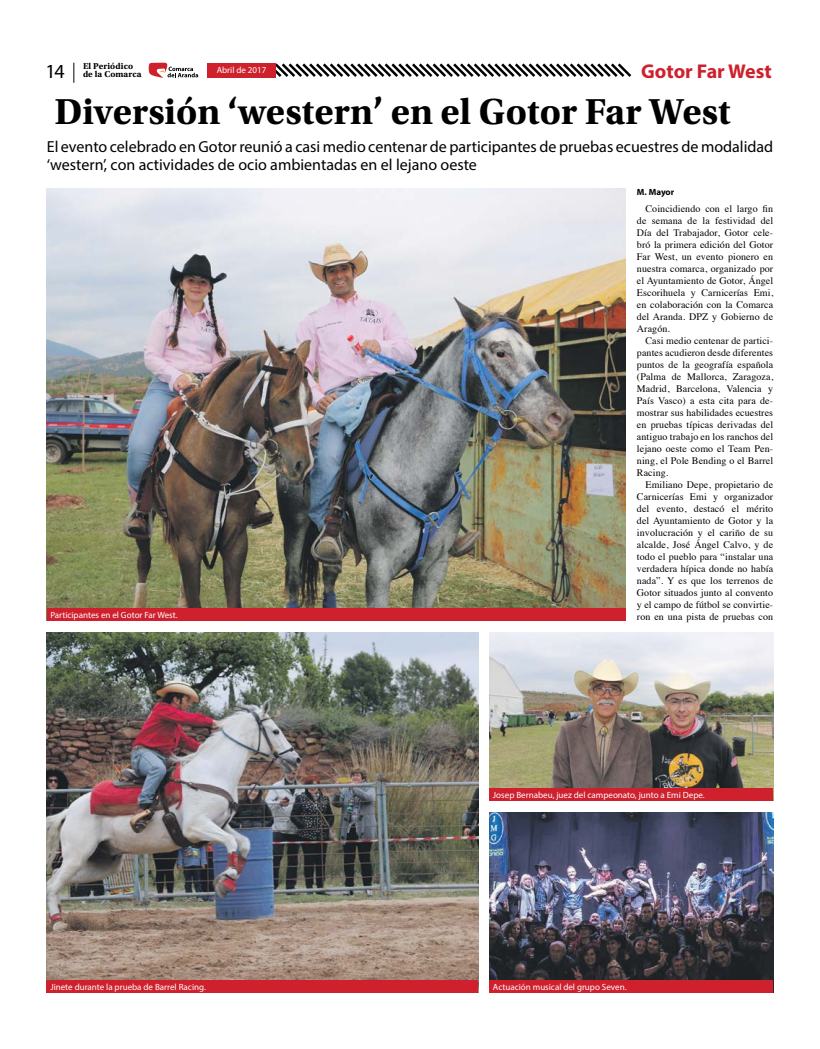
<style>
.page{position:relative;width:820px;height:1049px;background:#fff}
.page>*{position:absolute;margin:0;border:0;box-sizing:border-box;transform-origin:0 0}
.t1{font:700 38px "Utopia Std";color:#000}
.t2{font:700 20px "Myriad Pro";color:#cf202d}
.t3{font:20px "Myriad Pro";color:#000}
.t4{font:16px/18px "Myriad Pro";color:#000}
.t5{font:10px/12px "Times";letter-spacing:.01em;color:#000;text-align:justify}
.t6{font:9px "Myriad Pro";color:#fff}
.t7{font:700 9px "Utopia Std";letter-spacing:.01em;color:#000}
.t8{font:700 9px "Myriad Pro";letter-spacing:-.005em;color:#000}
</style>
<div class="page">
<svg style="left:148px;top:63px;width:50px;height:15px"></svg>
<svg style="left:276px;top:63px;width:356px;height:14px"></svg>
<img style="left:47px;top:632px;width:431px;height:348px">
<img style="left:489px;top:632px;width:283px;height:156px">
<img style="left:47px;top:188px;width:578px;height:420px">
<div style="left:207px;top:63px;width:69px;height:15px;background:#cf202d"></div>
<svg style="left:73px;top:63px;width:1px;height:20px"></svg>
<div style="left:47px;top:608px;width:578px;height:12px;background:#cf202d"></div>
<img style="left:489px;top:812px;width:283px;height:168px">
<div style="left:47px;top:980px;width:431px;height:12px;background:#cf202d"></div>
<div style="left:489px;top:788px;width:283px;height:12px;background:#cf202d"></div>
<div style="left:489px;top:980px;width:283px;height:12px;background:#cf202d"></div>
<p class="t7" style="left:83px;top:61px;width:52px">El Periódico</p>
<h2 class="t3" style="left:45px;top:59px;width:21px">14</h2>
<p class="t7" style="left:83px;top:69px;width:60px">de la Comarca</p>
<p class="t6" style="left:216px;top:65px;width:51px">Abril de 2017</p>
<h2 class="t2" style="left:641px;top:58px;width:132px">Gotor Far West</h2>
<h1 class="t1" style="left:54px;top:90px;width:677px">Diversión ‘western’ en el Gotor Far West</h1>
<h3 class="t4" style="left:47px;top:137px;width:727px">El evento celebrado en Gotor reunió a casi medio centenar de participantes de pruebas ecuestres de modalidad ‘western’, con actividades de ocio ambientadas en el lejano oeste</h3>
<p class="t6" style="left:50px;top:609px;width:129px">Participantes en el Gotor Far West.</p>
<p class="t6" style="left:50px;top:981px;width:157px">Jinete durante la prueba de Barrel Racing.</p>
<p class="t8" style="left:636px;top:186px;width:39px">M. Mayor</p>
<p class="t5" style="left:636px;top:202px;width:138px;text-indent:8px">Coincidiendo con el largo fin de semana de la festividad del Día del Trabajador, Gotor cele&shy;bró la primera edición del Gotor Far West, un evento pionero en nuestra comarca, organizado por el Ayuntamiento de Gotor, Ángel Escorihuela y Carnicerías Emi, en colaboración con la Comarca del Aranda. DPZ y Gobierno de Aragón.</p>
<p class="t5" style="left:636px;top:334px;width:138px;text-indent:8px">Casi medio centenar de partici&shy;pantes acudieron desde diferentes puntos de la geografía española (Palma de Mallorca, Zaragoza, Madrid, Barcelona, Valencia y País Vasco) a esta cita para de&shy;mostrar sus habilidades ecuestres en pruebas típicas derivadas del antiguo trabajo en los ranchos del lejano oeste como el Team Pen&shy;ning, el Pole Bending o el Barrel Racing.</p>
<p class="t5" style="left:636px;top:478px;width:138px;text-indent:8px">Emiliano Depe, propietario de Carnicerías Emi y organizador del evento, destacó el mérito del Ayuntamiento de Gotor y la involucración y el cariño de su alcalde, José Ángel Calvo, y de todo el pueblo para “instalar una verdadera hípica donde no había nada”. Y es que los terrenos de Gotor situados junto al convento y el campo de fútbol se convirtie&shy;ron en una pista de pruebas con</p>
<p class="t6" style="left:493px;top:789px;width:213px">Josep Bernabeu, juez del campeonato, junto a Emi Depe.</p>
<p class="t6" style="left:493px;top:981px;width:135px">Actuación musical del grupo Seven.</p>
</div>
